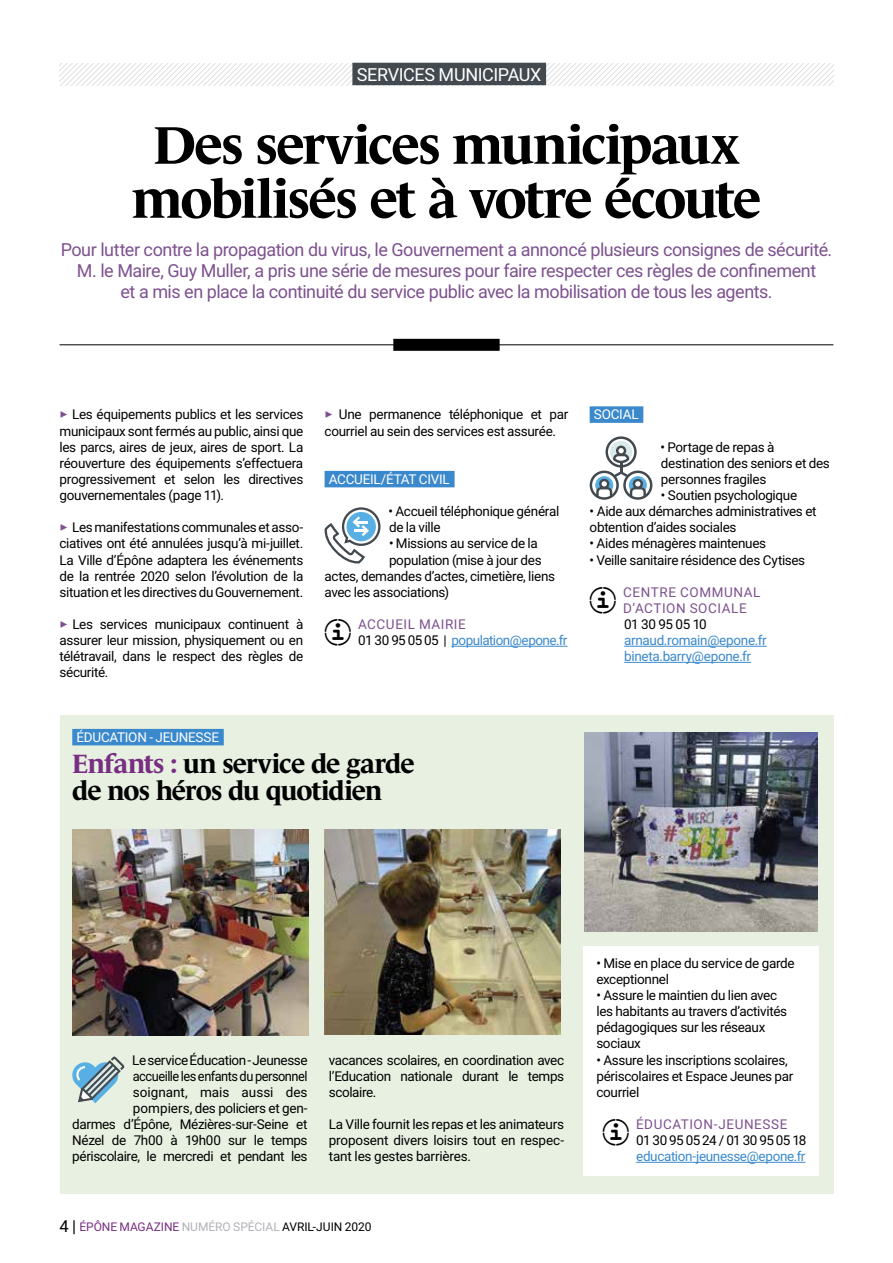
<style>
.page{position:relative;width:893px;height:1263px;background:#fff}
.page>*{position:absolute;margin:0;border:0;box-sizing:border-box;transform-origin:0 0}
.t1{font:700 54px/54px "Le Monde Journal Std";letter-spacing:-.035em;color:#000;text-align:center}
.t2{font:36.15px "Siruca Pictograms";color:#000}
.t3{font:700 27px/27px "Le Monde Journal Std";letter-spacing:-.03em;color:#000}
.t4{font:18px/21px "Roboto";letter-spacing:-.025em;color:#7d518f;text-align:center}
.t5{font:18px "Roboto";letter-spacing:-.025em;color:#fff}
.t6{font:13.5px/16px "Roboto";letter-spacing:-.025em;color:#000}
.t7{font:13.5px/16px "Roboto";letter-spacing:-.025em;color:#3a89cc}
.t8{font:13.5px/16px "Roboto";letter-spacing:.04em;color:#7d518f}
.t9{font:13.5px "Roboto";letter-spacing:-.02em;color:#fff}
.t10{font:13.5px "Roboto";letter-spacing:-.05em;color:#000}
.t11{font:12px "Roboto";letter-spacing:-.005em;color:#782e82}
.t12{font:12px "Roboto";color:#000}
.s1{color:#7d518f}
.s2{color:#000}
.s3{color:#782e82}
.s4{font-size:16.5px;color:#000}
.s5{color:#b1b2b9}
</style>
<div class="page">
<svg style="left:60px;top:64px;width:773px;height:21px"></svg>
<div style="left:352px;top:63px;width:194px;height:22px;background:#42494f"></div>
<div style="left:325px;top:471px;width:130px;height:16px;background:#3a89cc"></div>
<hr style="left:451px;top:646px;width:116px;height:1px;background:#3a89cc">
<svg style="left:324px;top:507px;width:56px;height:56px"></svg>
<div style="left:590px;top:406px;width:53px;height:17px;background:#3a89cc"></div>
<hr style="left:624px;top:646px;width:143px;height:1px;background:#3a89cc">
<hr style="left:624px;top:662px;width:127px;height:1px;background:#3a89cc">
<svg style="left:590px;top:436px;width:62px;height:64px"></svg>
<div style="left:60px;top:715px;width:773px;height:479px;background:#e7f0e1"></div>
<div style="left:72px;top:729px;width:152px;height:16px;background:#3a89cc"></div>
<svg style="left:72px;top:1056px;width:53px;height:47px"></svg>
<img style="left:72px;top:829px;width:237px;height:206px">
<img style="left:325px;top:829px;width:235px;height:206px">
<img style="left:585px;top:732px;width:233px;height:200px">
<hr style="left:60px;top:345px;width:773px;height:1px;background:#000">
<div style="left:393px;top:339px;width:107px;height:12px;background:#000"></div>
<div style="left:584px;top:946px;width:235px;height:230px;background:#fff"></div>
<hr style="left:636px;top:1162px;width:169px;height:1px;background:#3a89cc">
<h3 class="t5" style="left:357px;top:62px;width:186px">SERVICES MUNICIPAUX</h3>
<h1 class="t1" style="left:132px;top:118px;width:631px">Des services municipaux mobilisés et à votre écoute</h1>
<p class="t4" style="left:61px;top:238px;width:773px">Pour lutter contre la propagation du virus, le Gouvernement a annoncé plusieurs consignes de sécurité.<br>M. le Maire, Guy Muller, a pris une série de mesures pour faire respecter ces règles de confinement<br>et a mis en place la continuité du service public avec la mobilisation de tous les agents.</p>
<p class="t6" style="left:60px;top:406px;width:245px;text-align:justify"><span class="s1">✓</span> Les équipements publics et les services municipaux sont fermés au public, ainsi que les parcs, aires de jeux, aires de sport. La réouverture des équipements s’effectuera progressivement et selon les directives gouvernementales (page 11).</p>
<p class="t6" style="left:60px;top:519px;width:245px;text-align:justify"><span class="s1">✓</span> Les manifestations communales et asso&shy;ciatives ont été annulées jusqu’à mi-juillet.<br>La Ville d’Épône adaptera les événements de la rentrée 2020 selon l’évolution de la situation et les directives du Gouvernement.</p>
<p class="t6" style="left:60px;top:616px;width:245px;text-align:justify"><span class="s1">✓</span> Les services municipaux continuent à assurer leur mission, physiquement ou en télétravail, dans le respect des règles de sécurité.</p>
<p class="t6" style="left:325px;top:406px;width:245px"><span class="s1">✓</span> Une permanence téléphonique et par courriel au sein des services est assurée.</p>
<p class="t9" style="left:329px;top:470px;width:122px">ACCUEIL/ÉTAT CIVIL</p>
<p class="t6" style="left:389px;top:503px;width:172px">• Accueil téléphonique général de la ville</p>
<p class="t6" style="left:389px;top:535px;width:150px">• Missions au service de la</p>
<p class="t6" style="left:389px;top:551px;width:154px">population (mise à jour des</p>
<p class="t6" style="left:325px;top:567px;width:232px">actes, demandes d’actes, cimetière, liens</p>
<p class="t6" style="left:325px;top:583px;width:126px">avec les associations)</p>
<h2 class="t2" style="left:318px;top:615px;width:40px">!</h2>
<p class="t7" style="left:358px;top:616px;width:211px"><span class="s1">ACCUEIL MAIRIE<br></span><span class="s2">01 30 95 05 05 |</span> population@epone.fr</p>
<p class="t9" style="left:77px;top:728px;width:144px">ÉDUCATION - JEUNESSE</p>
<h3 class="t3" style="left:72px;top:750px;width:344px"><span class="s3">Enfants :</span> un service de garde de nos héros du quotidien</h3>
<p class="t9" style="left:594px;top:405px;width:46px">SOCIAL</p>
<p class="t6" style="left:660px;top:438px;width:171px">• Portage de repas à destination des seniors et des personnes fragiles</p>
<p class="t6" style="left:661px;top:487px;width:138px">• Soutien psychologique</p>
<p class="t6" style="left:590px;top:503px;width:229px">• Aide aux démarches administratives et obtention d’aides sociales</p>
<p class="t6" style="left:590px;top:535px;width:178px">• Aides ménagères maintenues</p>
<p class="t6" style="left:590px;top:551px;width:217px">• Veille sanitaire résidence des Cytises</p>
<h2 class="t2" style="left:583px;top:583px;width:40px">!</h2>
<p class="t8" style="left:623px;top:583px;width:139px">CENTRE COMMUNAL<br>D’ACTION SOCIALE</p>
<p class="t6" style="left:624px;top:616px;width:84px">01 30 95 05 10</p>
<p class="t7" style="left:624px;top:632px;width:144px">arnaud.romain@epone.fr bineta.barry@epone.fr</p>
<p class="t6" style="left:72px;top:1051px;width:237px;text-align:right">Le service Éducation - Jeunesse<br>accueille les enfants du personnel<br>soignant, mais aussi des pompiers, des policiers et gen-<br>darmes d’Épône, Mézières-sur-Seine et Nézel de 7h00 à 19h00 sur le temps périscolaire, le mercredi et pendant les</p>
<p class="t6" style="left:329px;top:1051px;width:237px;text-align:justify">vacances scolaires, en coordination avec l’Education nationale durant le temps scolaire.</p>
<p class="t6" style="left:329px;top:1116px;width:237px;text-align:justify">La Ville fournit les repas et les animateurs proposent divers loisirs tout en respec&shy;tant les gestes barrières.</p>
<p class="t11" style="left:60px;top:1219px;width:271px"><span class="s4">4 |</span> ÉPÔNE MAGAZINE <span class="s5">NUMÉRO SPÉCIAL</span> <span class="s2">avril-juin</span></p>
<p class="t12" style="left:345px;top:1219px;width:28px">2020</p>
<p class="t6" style="left:596px;top:954px;width:200px">• Mise en place du service de garde exceptionnel</p>
<p class="t6" style="left:596px;top:987px;width:192px">• Assure le maintien du lien avec les habitants au travers d’activités pédagogiques sur les réseaux sociaux</p>
<p class="t6" style="left:596px;top:1051px;width:198px">• Assure les inscriptions scolaires, périscolaires et Espace Jeunes par courriel</p>
<h2 class="t2" style="left:596px;top:1115px;width:40px">!</h2>
<p class="t8" style="left:636px;top:1116px;width:153px">ÉDUCATION-JEUNESSE</p>
<p class="t10" style="left:636px;top:1131px;width:172px">01 30 95 05 24 / 01 30 95 05 18</p>
<p class="t7" style="left:636px;top:1148px;width:171px">education-jeunesse@epone.fr</p>
</div>
